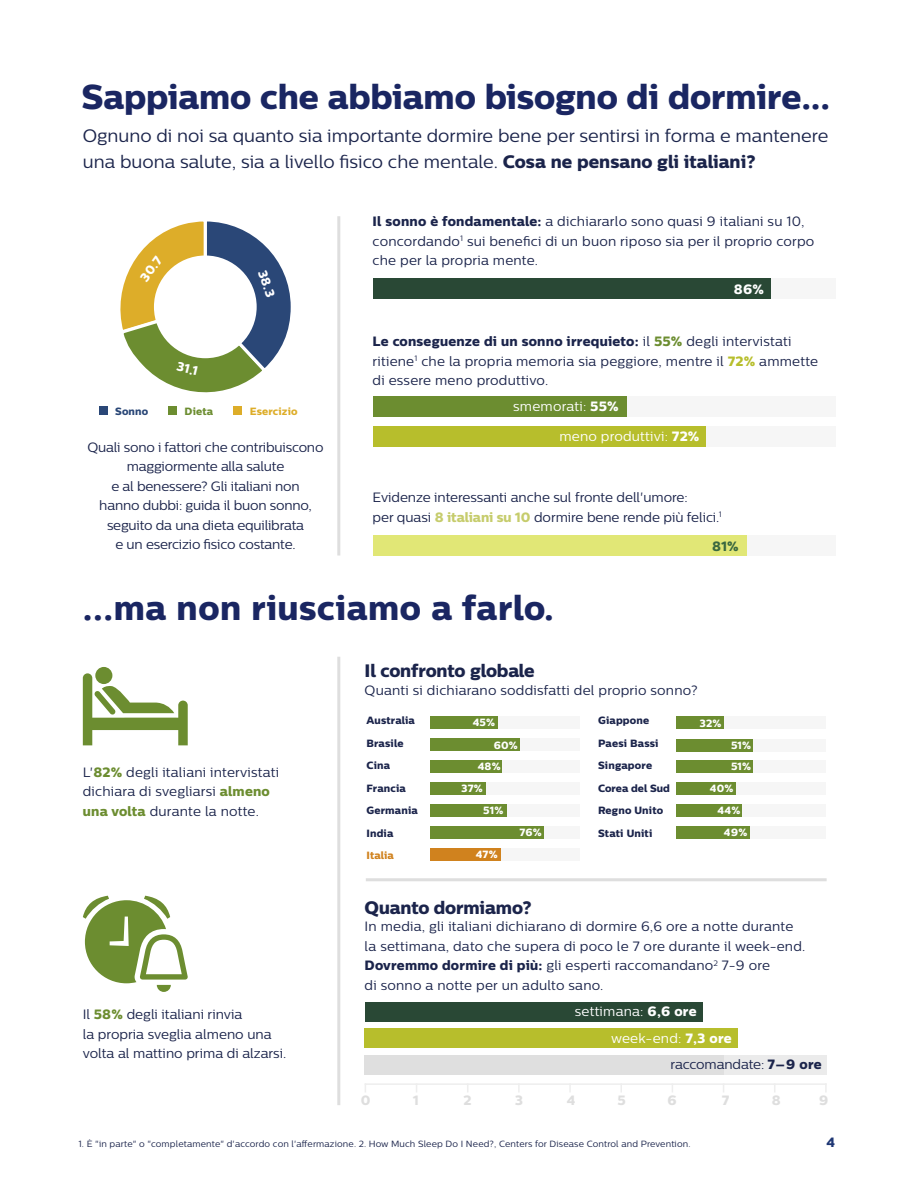
<style>
.page{position:relative;width:918px;height:1188px;background:#fff}
.page>*{position:absolute;margin:0;border:0;box-sizing:border-box;transform-origin:0 0}
.t1{font:34.5px "Centrale Sans X Bold";letter-spacing:-.005em;color:#1a2662}
.t2{font:34.5px "Centrale Sans X Bold";letter-spacing:.015em;color:#1a2662}
.t3{font:18px/25.5px "Centrale Sans";color:#1b244b}
.t4{font:18px "Centrale Sans X Bold";letter-spacing:-.01em;color:#1b244b}
.t5{font:13.5px/19.5px "Centrale Sans";letter-spacing:.005em;color:#1b244b}
.t6{font:13.5px/19.5px "Centrale Sans";letter-spacing:-.015em;color:#1b244b;text-align:center}
.t7{font:13.5px/29.5px "Centrale Sans";letter-spacing:.015em;color:#fff}
.t8{font:13.5px "Centrale Sans X Bold";letter-spacing:.015em;color:#1b244b}
.t9{font:13.5px "Centrale Sans X Bold";color:#dedede}
.t10{font:13.5px "Centrale Sans X Bold";color:#fff}
.t11{font:13.5px "Centrale Sans X Bold";color:#3b6940}
.t12{font:13.5px "Centrale Sans X Bold";color:#1f3774}
.t13{font:12.6px "Centrale Sans X Bold";color:#fff}
.t14{font:10.5px/22.5px "Centrale Sans X Bold";letter-spacing:.015em;color:#1b244b}
.t15{font:10.5px "Centrale Sans X Bold";letter-spacing:.015em;color:#fff}
.t16{font:10.5px "Centrale Sans X Bold";letter-spacing:.015em;color:#ddad29}
.t17{font:10.5px "Centrale Sans X Bold";letter-spacing:.01em;color:#d0821e}
.t18{font:10.5px "Centrale Sans X Bold";letter-spacing:.015em;color:#2a4777}
.t19{font:10.5px "Centrale Sans X Bold";letter-spacing:.015em;color:#6c8d30}
.t20{font:9px "Centrale Sans";letter-spacing:.015em;color:#1b244b}
.s1{font-family:"Centrale Sans X Bold"}
.s2{font-family:"Centrale Sans"}
.s3{color:#6c8d30}
.s4{font-family:"Centrale Sans X Bold";color:#b7be2c}
.s5{font-family:"Centrale Sans X Bold";color:#c6cc6c}
.s6{font-family:"Centrale Sans X Bold";color:#6c8d30}
</style>
<div class="page">
<hr style="left:337px;top:216px;width:3px;height:340px;background:#dedede">
<div style="left:99px;top:406px;width:9px;height:9px;background:#2a4777"></div>
<div style="left:168px;top:406px;width:9px;height:9px;background:#6c8d30"></div>
<div style="left:233px;top:406px;width:9px;height:9px;background:#ddad29"></div>
<svg style="left:120px;top:221px;width:171px;height:172px"></svg>
<div style="left:154px;top:256px;width:103px;height:102px;background:#fff;border-radius:50%"></div>
<div style="left:373px;top:278px;width:462px;height:21px;background:#f6f6f6"></div>
<div style="left:373px;top:278px;width:397px;height:21px;background:#294835"></div>
<div style="left:373px;top:397px;width:462px;height:20px;background:#f6f6f6"></div>
<div style="left:373px;top:397px;width:254px;height:20px;background:#6c8d30"></div>
<div style="left:373px;top:426px;width:462px;height:21px;background:#f6f6f6"></div>
<div style="left:373px;top:426px;width:333px;height:21px;background:#b7be2c"></div>
<div style="left:373px;top:535px;width:462px;height:21px;background:#f6f6f6"></div>
<div style="left:373px;top:535px;width:374px;height:21px;background:#e1e776"></div>
<hr style="left:337px;top:657px;width:3px;height:448px;background:#dedede">
<svg style="left:83px;top:896px;width:105px;height:96px"></svg>
<hr style="left:366px;top:878px;width:461px;height:3px;background:#dedede">
<hr style="left:365px;top:1083px;width:462px;height:2px;background:#eee">
<svg style="left:518px;top:1085px;width:2px;height:7px"></svg>
<svg style="left:569px;top:1085px;width:2px;height:7px"></svg>
<svg style="left:825px;top:1085px;width:2px;height:7px"></svg>
<div style="left:365px;top:1003px;width:337px;height:19px;background:#294835"></div>
<div style="left:365px;top:1029px;width:373px;height:19px;background:#b7be2c"></div>
<div style="left:365px;top:1055px;width:462px;height:19px;background:#ebebeb"></div>
<div style="left:365px;top:1055px;width:359px;height:19px;background:#dedede"></div>
<div style="left:430px;top:717px;width:150px;height:12px;background:#f6f6f6"></div>
<div style="left:430px;top:738px;width:150px;height:13px;background:#f6f6f6"></div>
<div style="left:430px;top:760px;width:150px;height:13px;background:#f6f6f6"></div>
<div style="left:430px;top:782px;width:150px;height:13px;background:#f6f6f6"></div>
<div style="left:430px;top:804px;width:150px;height:13px;background:#f6f6f6"></div>
<div style="left:430px;top:826px;width:150px;height:13px;background:#f6f6f6"></div>
<div style="left:430px;top:848px;width:150px;height:13px;background:#f6f6f6"></div>
<div style="left:430px;top:717px;width:68px;height:12px;background:#6c8d30"></div>
<div style="left:430px;top:738px;width:90px;height:13px;background:#6c8d30"></div>
<div style="left:430px;top:760px;width:72px;height:13px;background:#6c8d30"></div>
<div style="left:430px;top:782px;width:56px;height:13px;background:#6c8d30"></div>
<div style="left:430px;top:804px;width:77px;height:13px;background:#6c8d30"></div>
<div style="left:430px;top:826px;width:114px;height:13px;background:#6c8d30"></div>
<div style="left:430px;top:848px;width:71px;height:13px;background:#d0821e"></div>
<div style="left:676px;top:717px;width:150px;height:12px;background:#f6f6f6"></div>
<div style="left:676px;top:739px;width:150px;height:13px;background:#f6f6f6"></div>
<div style="left:676px;top:760px;width:150px;height:13px;background:#f6f6f6"></div>
<div style="left:676px;top:782px;width:150px;height:13px;background:#f6f6f6"></div>
<div style="left:676px;top:804px;width:150px;height:13px;background:#f6f6f6"></div>
<div style="left:676px;top:826px;width:150px;height:13px;background:#f6f6f6"></div>
<div style="left:676px;top:717px;width:48px;height:12px;background:#6c8d30"></div>
<div style="left:676px;top:739px;width:77px;height:13px;background:#6c8d30"></div>
<div style="left:676px;top:760px;width:77px;height:13px;background:#6c8d30"></div>
<div style="left:676px;top:782px;width:60px;height:13px;background:#6c8d30"></div>
<div style="left:676px;top:804px;width:66px;height:13px;background:#6c8d30"></div>
<div style="left:676px;top:826px;width:74px;height:13px;background:#6c8d30"></div>
<div style="left:95px;top:667px;width:17px;height:17px;background:#6c8d30;border-radius:50%"></div>
<svg style="left:83px;top:673px;width:105px;height:72px"></svg>
<h1 class="t1" style="left:81px;top:75px;width:750px">Sappiamo che abbiamo bisogno di dormire...</h1>
<h2 class="t3" style="left:83px;top:123px;width:747px">Ognuno di noi sa quanto sia importante dormire bene per sentirsi in forma e mantenere una buona salute, sia a livello fisico che mentale. <span class="s1">Cosa ne pensano gli italiani?</span></h2>
<p class="t13" style="left:137px;top:276px;width:30px;rotate:-54deg">30.7</p>
<p class="t13" style="left:179px;top:359px;width:23px;rotate:14deg">31.1</p>
<p class="t13" style="left:269px;top:268px;width:30px;rotate:71deg">38.3</p>
<p class="t18" style="left:115px;top:404px;width:35px">Sonno</p>
<p class="t19" style="left:185px;top:404px;width:30px">Dieta</p>
<p class="t16" style="left:250px;top:404px;width:49px">Esercizio</p>
<p class="t6" style="left:88px;top:437px;width:237px">Quali sono i fattori che contribuiscono maggiormente alla salute<br>e al benessere? Gli italiani non<br>hanno dubbi: guida il buon sonno, seguito da una dieta equilibrata<br>e un esercizio fisico costante.</p>
<p class="t5" style="left:373px;top:212px;width:443px"><span class="s1">Il sonno è fondamentale:</span> a dichiararlo sono quasi 9 italiani su 10, concordando<sup>1</sup> sui benefici di un buon riposo sia per il proprio corpo che per la propria mente.</p>
<p class="t10" style="left:734px;top:281px;width:32px">86%</p>
<p class="t8" style="left:373px;top:333px;width:420px">Le conseguenze di un sonno irrequieto: <span class="s2">il</span> <span class="s3">55%</span> <span class="s2">degli intervistati</span></p>
<p class="t5" style="left:373px;top:351px;width:447px">ritiene<sup>1</sup> che la propria memoria sia peggiore, mentre il <span class="s4">72%</span> ammette di essere meno produttivo.</p>
<p class="t7" style="left:559px;top:391px;width:142px;text-indent:-46px">smemorati: <span class="s1">55%<br></span>meno produttivi: <span class="s1">72%</span></p>
<p class="t5" style="left:373px;top:488px;width:351px">Evidenze interessanti anche sul fronte dell'umore:<br>per quasi <span class="s5">8 italiani su 10</span> dormire bene rende più felici.<sup>1</sup></p>
<p class="t11" style="left:712px;top:538px;width:28px">81%</p>
<h1 class="t2" style="left:83px;top:586px;width:473px">...ma non riusciamo a farlo.</h1>
<p class="t5" style="left:83px;top:762px;width:198px">L'<span class="s6">82%</span> degli italiani intervistati dichiara di svegliarsi <span class="s6">almeno una volta</span> durante la notte.</p>
<p class="t5" style="left:83px;top:1004px;width:205px">Il <span class="s6">58%</span> degli italiani rinvia<br>la propria sveglia almeno una volta al mattino prima di alzarsi.</p>
<h2 class="t4" style="left:365px;top:660px;width:172px">Il confronto globale</h2>
<p class="t5" style="left:365px;top:680px;width:335px">Quanti si dichiarano soddisfatti del proprio sonno?</p>
<p class="t14" style="left:366px;top:709px;width:53px">Australia<br>Brasile<br>Cina<br>Francia<br>Germania<br>India</p>
<p class="t17" style="left:366px;top:849px;width:29px">Italia</p>
<p class="t14" style="left:598px;top:709px;width:73px">Giappone<br>Paesi Bassi<br>Singapore<br>Corea del Sud<br>Regno Unito<br>Stati Uniti</p>
<p class="t15" style="left:473px;top:716px;width:24px">45%</p>
<p class="t15" style="left:494px;top:738px;width:25px">60%</p>
<p class="t15" style="left:478px;top:760px;width:24px">48%</p>
<p class="t15" style="left:461px;top:782px;width:23px">37%</p>
<p class="t15" style="left:483px;top:804px;width:22px">51%</p>
<p class="t15" style="left:700px;top:716px;width:23px">32%</p>
<p class="t15" style="left:731px;top:738px;width:22px">51%</p>
<p class="t15" style="left:731px;top:760px;width:22px">51%</p>
<p class="t15" style="left:710px;top:782px;width:25px">40%</p>
<p class="t15" style="left:718px;top:804px;width:24px">44%</p>
<p class="t15" style="left:724px;top:826px;width:25px">49%</p>
<p class="t15" style="left:519px;top:826px;width:24px">76%</p>
<p class="t15" style="left:476px;top:848px;width:23px">47%</p>
<h2 class="t4" style="left:365px;top:896px;width:169px">Quanto dormiamo?</h2>
<p class="t5" style="left:365px;top:916px;width:442px">In media, gli italiani dichiarano di dormire 6,6 ore a notte durante la settimana, dato che supera di poco le 7 ore durante il week-end.<br><span class="s1">Dovremmo dormire di più:</span> gli esperti raccomandano<sup>2</sup> 7-9 ore<br>di sonno a notte per un adulto sano.</p>
<p class="t7" style="left:611px;top:998px;width:122px;line-height:26.8px;text-indent:-36px">settimana: <span class="s1">6,6 ore </span>week-end: <span class="s1">7,3 ore</span></p>
<p class="t6" style="left:671px;top:1054px;width:153px">raccomandate: <span class="s1">7–9 ore</span></p>
<p class="t9" style="left:361px;top:1092px;width:11px">0</p>
<p class="t9" style="left:413px;top:1092px;width:7px">1</p>
<p class="t9" style="left:464px;top:1092px;width:10px">2</p>
<p class="t9" style="left:515px;top:1092px;width:10px">3</p>
<p class="t9" style="left:567px;top:1092px;width:10px">4</p>
<p class="t9" style="left:617px;top:1092px;width:10px">5</p>
<p class="t9" style="left:667px;top:1092px;width:11px">6</p>
<p class="t9" style="left:722px;top:1092px;width:9px">7</p>
<p class="t9" style="left:772px;top:1092px;width:10px">8</p>
<p class="t9" style="left:819px;top:1092px;width:11px">9</p>
<p class="t20" style="left:78px;top:1138px;width:614px">1. è "in parte" o "completamente" d'accordo con l'affermazione. 2. How Much Sleep Do I Need?, Centers for Disease Control and Prevention.</p>
<p class="t12" style="left:827px;top:1134px;width:10px">4</p>
</div>
